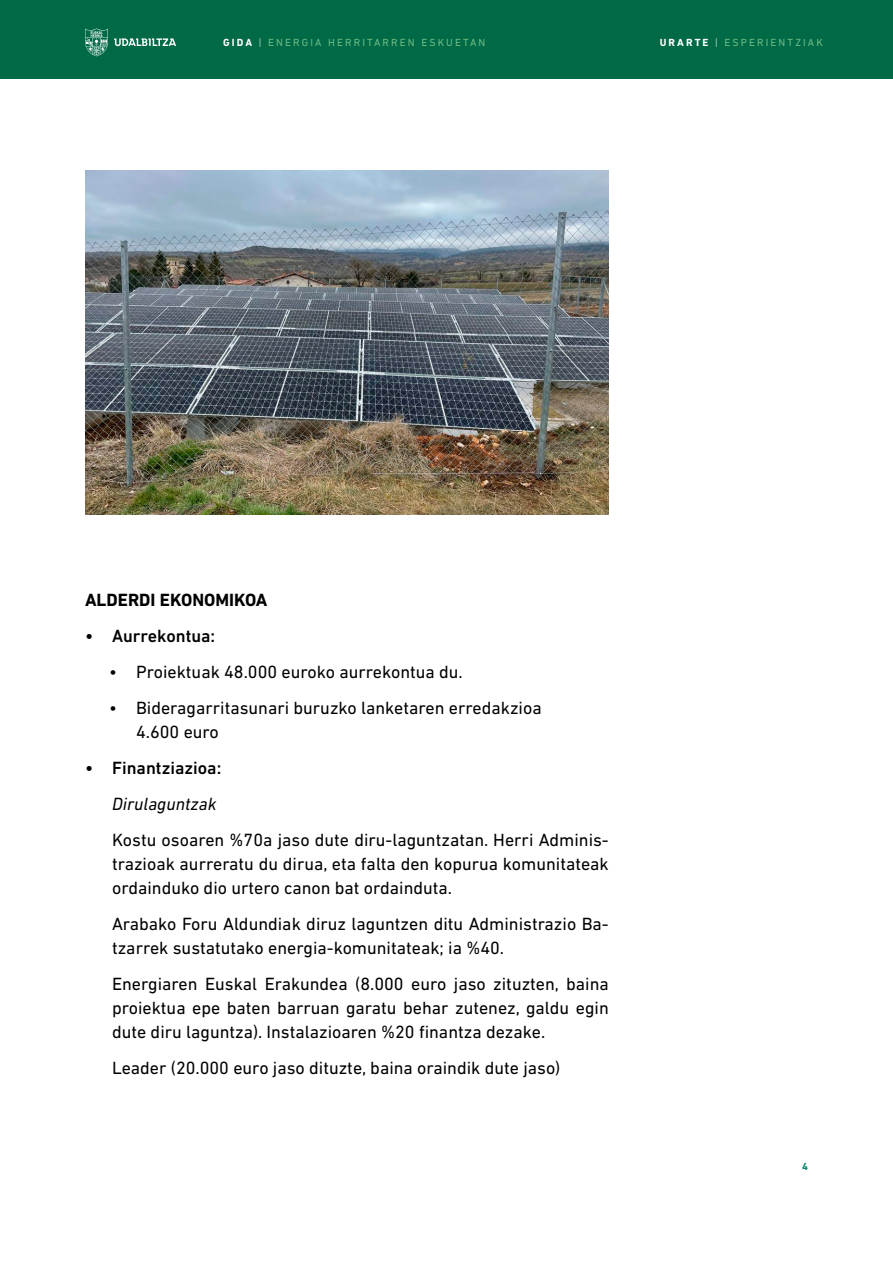
<style>
.page{position:relative;width:893px;height:1263px;background:#fff}
.page>*{position:absolute;margin:0;border:0;box-sizing:border-box;transform-origin:0 0}
.t1{font:18px/24px "DIN Next LT Pro";color:#000}
.t2{font:500 18px "DIN Next LT Pro";color:#000}
.t3{font:700 18px "DIN Next LT Pro";color:#000}
.t4{font:italic 18px "DIN Next LT Pro";color:#000}
.t5{font:10.5px "DIN Next LT Pro";letter-spacing:.2em;color:#6fbc85}
.t6{font:700 10.5px "DIN Next LT Pro";color:#00876b}
.s1{font-weight:700;color:#fff}
.s2{font-weight:300;color:#fff}
</style>
<div class="page">
<div style="left:0;top:0;width:893px;height:79px;background:#006946"></div>
<svg style="left:114px;top:38px;width:62px;height:8px"></svg>
<svg style="left:85px;top:28px;width:23px;height:28px"></svg>
<img style="left:85px;top:170px;width:524px;height:344px">
<p class="t5" style="left:223px;top:36px;width:264px"><span class="s1">GIDA</span> <span class="s2">|</span> ENERGIA HERRITARREN ESKUETAN</p>
<p class="t5" style="left:660px;top:36px;width:165px"><span class="s1">URARTE</span> <span class="s2">|</span> ESPERIENTZIAK</p>
<p class="t3" style="left:85px;top:589px;width:184px">ALDERDI EKONOMIKOA</p>
<p class="t2" style="left:85px;top:625px;width:132px">• Aurrekontua:</p>
<p class="t1" style="left:109px;top:660px;width:355px">• Proiektuak 48.000 euroko aurrekontua du.</p>
<p class="t1" style="left:136px;top:696px;width:407px;text-indent:-27px">• Bideragarritasunari buruzko lanketaren erredakzioa<br>4.600 euro</p>
<p class="t2" style="left:85px;top:757px;width:138px">• Finantziazioa:</p>
<p class="t4" style="left:112px;top:794px;width:106px">Dirulaguntzak</p>
<p class="t1" style="left:112px;top:828px;width:498px;text-align:justify">Kostu osoaren %70a jaso dute diru-laguntzatan. Herri Adminis&shy;trazioak aurreratu du dirua, eta falta den kopurua komunitateak ordainduko dio urtero canon bat ordainduta.</p>
<p class="t1" style="left:112px;top:912px;width:498px">Arabako Foru Aldundiak diruz laguntzen ditu Administrazio Ba&shy;tzarrek sustatutako energia-komunitateak; ia %40.</p>
<p class="t1" style="left:112px;top:972px;width:498px;text-align:justify">Energiaren Euskal Erakundea (8.000 euro jaso zituzten, baina proiektua epe baten barruan garatu behar zutenez, galdu egin dute diru laguntza). Instalazioaren %20 finantza dezake.</p>
<p class="t1" style="left:112px;top:1056px;width:450px">Leader (20.000 euro jaso dituzte, baina oraindik dute jaso)</p>
<p class="t6" style="left:802px;top:1160px;width:7px">4</p>
</div>
